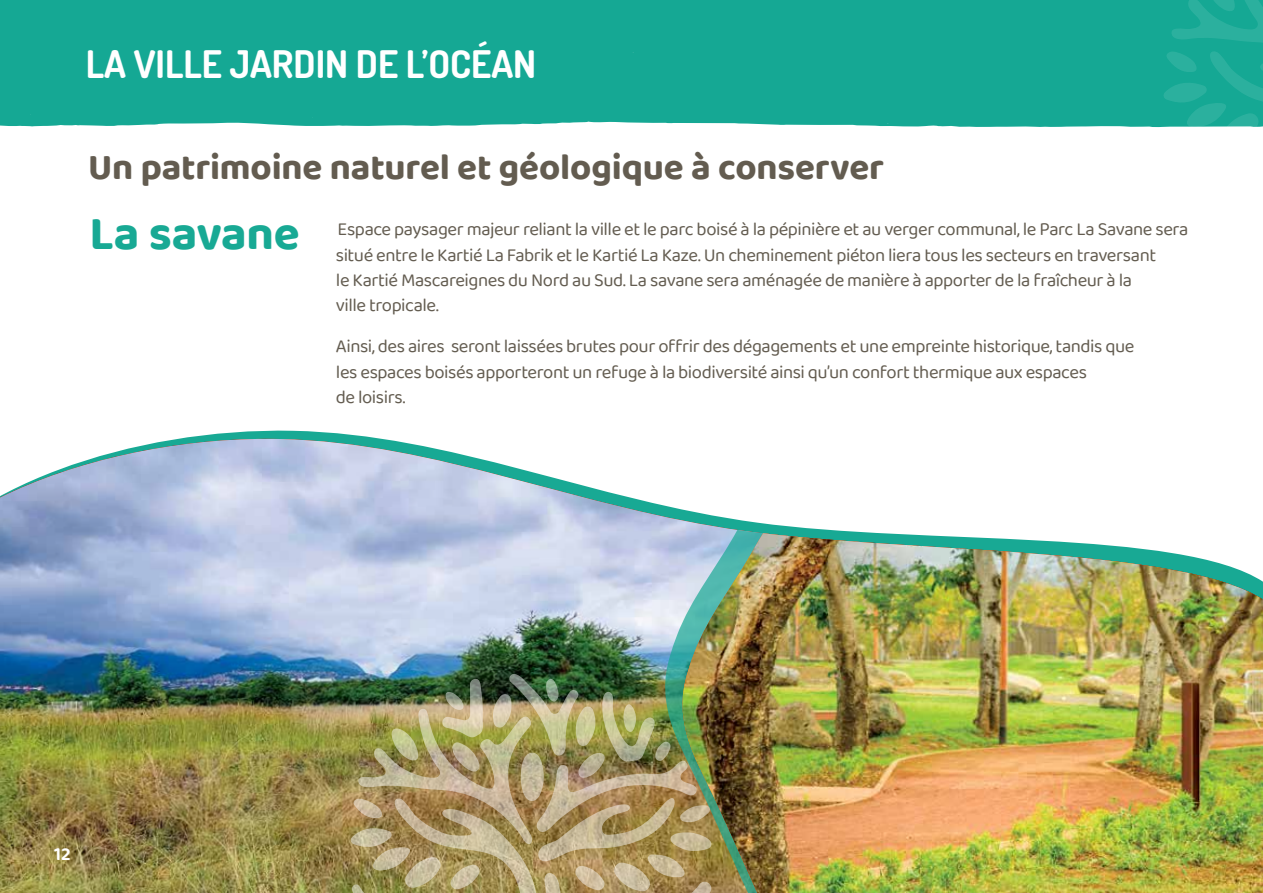
<style>
.page{position:relative;width:1263px;height:893px;background:#fff}
.page>*{position:absolute;margin:0;border:0;box-sizing:border-box;transform-origin:0 0}
.t1{font:700 47.85px "Baloo Bhaina 2";letter-spacing:-.005em;color:#18a994}
.t2{font:38.1px "Dosis";color:#fff}
.t3{font:700 36.75px "Baloo Bhaina 2";letter-spacing:-.005em;color:#635c50}
.t4{font:18.45px/25.2px "Baloo Bhaina 2";letter-spacing:-.025em;color:#635c50}
.t5{font:700 18px "Baloo Bhaina 2";color:#fff}
</style>
<div class="page">
<img style="left:0;top:436px;width:679px;height:457px">
<svg style="left:0;top:548px;width:664px;height:52px;background:#becae4"></svg>
<img style="left:0;top:439px;width:664px;height:109px">
<svg style="left:664px;top:439px;width:15px;height:161px"></svg>
<svg style="left:679px;top:508px;width:197px;height:25px"></svg>
<img style="left:679px;top:533px;width:584px;height:360px">
<img style="left:350px;top:673px;width:364px;height:220px">
<div style="left:0;top:0;width:1158px;height:127px;background:#15a894"></div>
<svg style="left:1158px;top:0;width:105px;height:128px;background:#1fab98"></svg>
<div style="left:293px;top:0;width:472px;height:40px;background:#15a894"></div>
<h2 class="t2" style="left:86px;top:38px;width:452px">LA VILLE JARDIN DE L’OCÉAN</h2>
<h3 class="t3" style="left:88px;top:145px;width:797px">Un patrimoine naturel et géologique à conserver</h3>
<p class="t4" style="left:336px;top:216px;width:854px">Espace paysager majeur reliant la ville et le parc boisé à la pépinière et au verger communal, le Parc La Savane sera situé entre le Kartié La Fabrik et le Kartié La Kaze. Un cheminement piéton liera tous les secteurs en traversant<br>le Kartié Mascareignes du Nord au Sud. La savane sera aménagée de manière à apporter de la fraîcheur à la<br>ville tropicale.</p>
<p class="t4" style="left:336px;top:333px;width:800px">Ainsi, des aires seront laissées brutes pour offrir des dégagements et une empreinte historique, tandis que les espaces boisés apporteront un refuge à la biodiversité ainsi qu’un confort thermique aux espaces<br>de loisirs.</p>
<h1 class="t1" style="left:89px;top:205px;width:212px">La savane</h1>
<p class="t5" style="left:54px;top:844px;width:18px">12</p>
</div>
